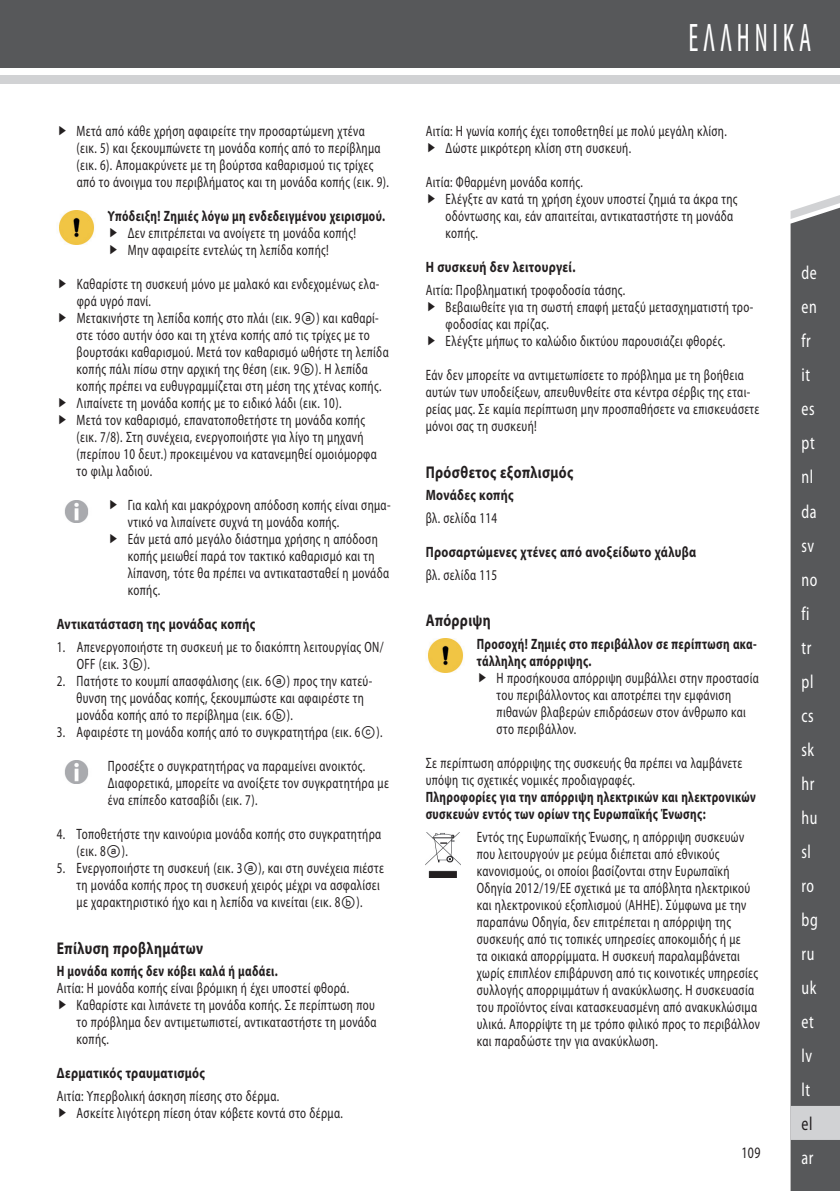
<style>
.page{position:relative;width:840px;height:1191px;background:#fff}
.page>*{position:absolute;margin:0;border:0;box-sizing:border-box;transform-origin:0 0}
.t1{font:condensed 40px "Myriad Pro";letter-spacing:.17em;color:#fff;scale:.7 1}
.t2{font:semi-condensed 19px/34px "Myriad Pro";letter-spacing:.03em;color:#fff;scale:.8 1}
.t3{font:semi-condensed 19px "Myriad Pro";color:#231f20;scale:.8 1}
.t4{font:700 17px "Myriad Pro";letter-spacing:.03em;color:#231f20;scale:.8 1}
.t5{font:semi-condensed 16px "Myriad Pro";color:#231f20;scale:.8 1}
.t6{font:semi-condensed 15px/17px "Myriad Pro";letter-spacing:.03em;color:#231f20;scale:.8 1}
.t7{font:700 semi-condensed 15px/17px "Myriad Pro";letter-spacing:.03em;color:#231f20;scale:.8 1}
.t8{font:700 15px "Myriad Pro";letter-spacing:.03em;color:#231f20;scale:.8 1}
.s1{font-family:"Arial Unicode MS";font-stretch:normal}
</style>
<div class="page">
<div style="left:0;top:0;width:839px;height:67px;background:#57585a"></div>
<div style="left:0;top:75px;width:839px;height:9px;background:#d1d2d4"></div>
<div style="left:790px;top:219px;width:49px;height:972px;background:#57585a"></div>
<svg style="left:790px;top:195px;width:49px;height:24px"></svg>
<div style="left:790px;top:1106px;width:49px;height:34px;background:#d1d2d4"></div>
<img style="left:59px;top:211px;width:35px;height:34px">
<img style="left:64px;top:500px;width:25px;height:22px">
<img style="left:64px;top:761px;width:25px;height:22px">
<img style="left:428px;top:639px;width:35px;height:33px">
<img style="left:425px;top:832px;width:35px;height:45px">
<p class="t6" style="left:77px;top:123px;width:392px">Μετά από κάθε χρήση αφαιρείτε την προσαρτώμενη χτένα<br>(εικ. 5) και ξεκουμπώνετε τη μονάδα κοπής από το περίβλημα (εικ. 6). Απομακρύνετε με τη βούρτσα καθαρισμού τις τρίχες από το άνοιγμα του περιβλήματος και τη μονάδα κοπής (εικ. 9).</p>
<p class="t7" style="left:108px;top:208px;width:348px">Υπόδειξη! Ζημιές λόγω μη ενδεδειγμένου χειρισμού.</p>
<p class="t6" style="left:128px;top:225px;width:287px">Δεν επιτρέπεται να ανοίγετε τη μονάδα κοπής!<br>Μην αφαιρείτε εντελώς τη λεπίδα κοπής!</p>
<p class="t6" style="left:77px;top:276px;width:391px">Καθαρίστε τη συσκευή μόνο με μαλακό και ενδεχομένως ελα&shy;φρά υγρό πανί.<br>Μετακινήστε τη λεπίδα κοπής στο πλάι (εικ. 9<span class="s1">ⓐ</span>) και καθαρί&shy;στε τόσο αυτήν όσο και τη χτένα κοπής από τις τρίχες με το βουρτσάκι καθαρισμού. Μετά τον καθαρισμό ωθήστε τη λεπίδα κοπής πάλι πίσω στην αρχική της θέση (εικ. 9<span class="s1">ⓑ</span>). Η λεπίδα κοπής πρέπει να ευθυγραμμίζεται στη μέση της χτένας κοπής.<br>Λιπαίνετε τη μονάδα κοπής με το ειδικό λάδι (εικ. 10).<br>Μετά τον καθαρισμό, επανατοποθετήστε τη μονάδα κοπής (εικ. 7/8). Στη συνέχεια, ενεργοποιήστε για λίγο τη μηχανή (περίπου 10 δευτ.) προκειμένου να κατανεμηθεί ομοιόμορφα το φιλμ λαδιού.</p>
<p class="t6" style="left:128px;top:497px;width:330px">Για καλή και μακρόχρονη απόδοση κοπής είναι σημα&shy;ντικό να λιπαίνετε συχνά τη μονάδα κοπής.<br>Εάν μετά από μεγάλο διάστημα χρήσης η απόδοση κοπής μειωθεί παρά τον τακτικό καθαρισμό και τη λίπανση, τότε θα πρέπει να αντικατασταθεί η μονάδα κοπής.</p>
<p class="t8" style="left:57px;top:615px;width:249px">Αντικατάσταση της μονάδας κοπής</p>
<p class="t6" style="left:77px;top:638px;width:385px;text-indent:-20px">1. Απενεργοποιήστε τη συσκευή με το διακόπτη λειτουργίας ON/<br>OFF (εικ. 3<span class="s1">ⓑ</span>).</p>
<p class="t6" style="left:77px;top:672px;width:371px;text-indent:-20px">2. Πατήστε το κουμπί απασφάλισης (εικ. 6<span class="s1">ⓐ</span>) προς την κατεύ&shy;θυνση της μονάδας κοπής, ξεκουμπώστε και αφαιρέστε τη μονάδα κοπής από το περίβλημα (εικ. 6<span class="s1">ⓑ</span>).</p>
<p class="t6" style="left:57px;top:723px;width:408px">3. Αφαιρέστε τη μονάδα κοπής από το συγκρατητήρα (εικ. 6<span class="s1">ⓒ</span>).</p>
<p class="t6" style="left:108px;top:757px;width:352px">Προσέξτε ο συγκρατητήρας να παραμείνει ανοικτός.<br>Διαφορετικά, μπορείτε να ανοίξετε τον συγκρατητήρα με ένα επίπεδο κατσαβίδι (εικ. 7).</p>
<p class="t6" style="left:77px;top:825px;width:382px;text-indent:-20px">4. Τοποθετήστε την καινούρια μονάδα κοπής στο συγκρατητήρα (εικ. 8<span class="s1">ⓐ</span>).</p>
<p class="t6" style="left:77px;top:859px;width:385px;text-indent:-20px">5. Ενεργοποιήστε τη συσκευή (εικ. 3<span class="s1">ⓐ</span>), και στη συνέχεια πιέστε τη μονάδα κοπής προς τη συσκευή χειρός μέχρι να ασφαλίσει με χαρακτηριστικό ήχο και η λεπίδα να κινείται (εικ. 8<span class="s1">ⓑ</span>).</p>
<p class="t4" style="left:57px;top:938px;width:184px">Επίλυση προβλημάτων</p>
<p class="t7" style="left:57px;top:963px;width:278px">Η μονάδα κοπής δεν κόβει καλά ή μαδάει.</p>
<p class="t6" style="left:77px;top:980px;width:376px;text-indent:-20px">Αιτία: Η μονάδα κοπής είναι βρόμικη ή έχει υποστεί φθορά.<br>Καθαρίστε και λιπάνετε τη μονάδα κοπής. Σε περίπτωση που το πρόβλημα δεν αντιμετωπιστεί, αντικαταστήστε τη μονάδα κοπής.</p>
<p class="t8" style="left:57px;top:1065px;width:187px">Δερματικός τραυματισμός</p>
<p class="t6" style="left:77px;top:1088px;width:334px;text-indent:-20px">Αιτία: Υπερβολική άσκηση πίεσης στο δέρμα.<br>Ασκείτε λιγότερη πίεση όταν κόβετε κοντά στο δέρμα.</p>
<h1 class="t1" style="left:688px;top:16px;width:177px">ΕΛΛΗΝΙΚΑ</h1>
<p class="t6" style="left:445px;top:123px;width:353px;text-indent:-20px">Αιτία: Η γωνία κοπής έχει τοποθετηθεί με πολύ μεγάλη κλίση.<br>Δώστε μικρότερη κλίση στη συσκευή.</p>
<p class="t6" style="left:445px;top:174px;width:366px;text-indent:-20px">Αιτία: Φθαρμένη μονάδα κοπής.<br>Ελέγξτε αν κατά τη χρήση έχουν υποστεί ζημιά τα άκρα της οδόντωσης και, εάν απαιτείται, αντικαταστήστε τη μονάδα κοπής.</p>
<p class="t8" style="left:425px;top:259px;width:189px">Η συσκευή δεν λειτουργεί.</p>
<p class="t6" style="left:445px;top:281px;width:386px;text-indent:-20px">Αιτία: Προβληματική τροφοδοσία τάσης.<br>Βεβαιωθείτε για τη σωστή επαφή μεταξύ μετασχηματιστή τρο&shy;φοδοσίας και πρίζας.<br>Ελέγξτε μήπως το καλώδιο δικτύου παρουσιάζει φθορές.</p>
<p class="t6" style="left:425px;top:366px;width:418px">Εάν δεν μπορείτε να αντιμετωπίσετε το πρόβλημα με τη βοήθεια αυτών των υποδείξεων, απευθυνθείτε στα κέντρα σέρβις της εται&shy;ρείας μας. Σε καμία περίπτωση μην προσπαθήσετε να επισκευάσετε μόνοι σας τη συσκευή!</p>
<p class="t4" style="left:425px;top:462px;width:186px">Πρόσθετος εξοπλισμός</p>
<p class="t8" style="left:425px;top:487px;width:112px">Μονάδες κοπής</p>
<p class="t6" style="left:425px;top:510px;width:91px">βλ. σελίδα 114</p>
<p class="t8" style="left:425px;top:543px;width:339px">Προσαρτώμενες χτένες από ανοξείδωτο χάλυβα</p>
<p class="t6" style="left:425px;top:566px;width:91px">βλ. σελίδα 115</p>
<p class="t4" style="left:425px;top:611px;width:83px">Απόρριψη</p>
<p class="t7" style="left:476px;top:635px;width:351px">Προσοχή! Ζημιές στο περιβάλλον σε περίπτωση ακα&shy;τάλληλης απόρριψης.</p>
<p class="t6" style="left:496px;top:670px;width:329px">Η προσήκουσα απόρριψη συμβάλλει στην προστασία του περιβάλλοντος και αποτρέπει την εμφάνιση πιθανών βλαβερών επιδράσεων στον άνθρωπο και στο περιβάλλον.</p>
<p class="t6" style="left:425px;top:755px;width:397px">Σε περίπτωση απόρριψης της συσκευής θα πρέπει να λαμβάνετε υπόψη τις σχετικές νομικές προδιαγραφές.</p>
<p class="t7" style="left:425px;top:788px;width:414px">Πληροφορίες για την απόρριψη ηλεκτρικών και ηλεκτρονικών συσκευών εντός των ορίων της Ευρωπαϊκής Ένωσης:</p>
<p class="t6" style="left:476px;top:829px;width:355px">Εντός της Ευρωπαϊκής Ένωσης, η απόρριψη συσκευών που λειτουργούν με ρεύμα διέπεται από εθνικούς κανονισμούς, οι οποίοι βασίζονται στην Ευρωπαϊκή Οδηγία 2012/19/ΕΕ σχετικά με τα απόβλητα ηλεκτρικού και ηλεκτρονικού εξοπλισμού (ΑΗΗΕ). Σύμφωνα με την παραπάνω Οδηγία, δεν επιτρέπεται η απόρριψη της συσκευής από τις τοπικές υπηρεσίες αποκομιδής ή με<br>τα οικιακά απορρίμματα. Η συσκευή παραλαμβάνεται χωρίς επιπλέον επιβάρυνση από τις κοινοτικές υπηρεσίες συλλογής απορριμμάτων ή ανακύκλωσης. Η συσκευασία του προϊόντος είναι κατασκευασμένη από ανακυκλώσιμα υλικά. Απορρίψτε τη με τρόπο φιλικό προς το περιβάλλον και παραδώστε την για ανακύκλωση.</p>
<p class="t5" style="left:741px;top:1143px;width:25px">109</p>
<p class="t2" style="left:801px;top:256px;width:22px">de en fr it es pt nl da sv no fi tr pl cs sk hr hu sl ro bg ru uk et lv lt</p>
<p class="t3" style="left:801px;top:1113px;width:15px">el</p>
<p class="t2" style="left:801px;top:1141px;width:16px">ar</p>
</div>
